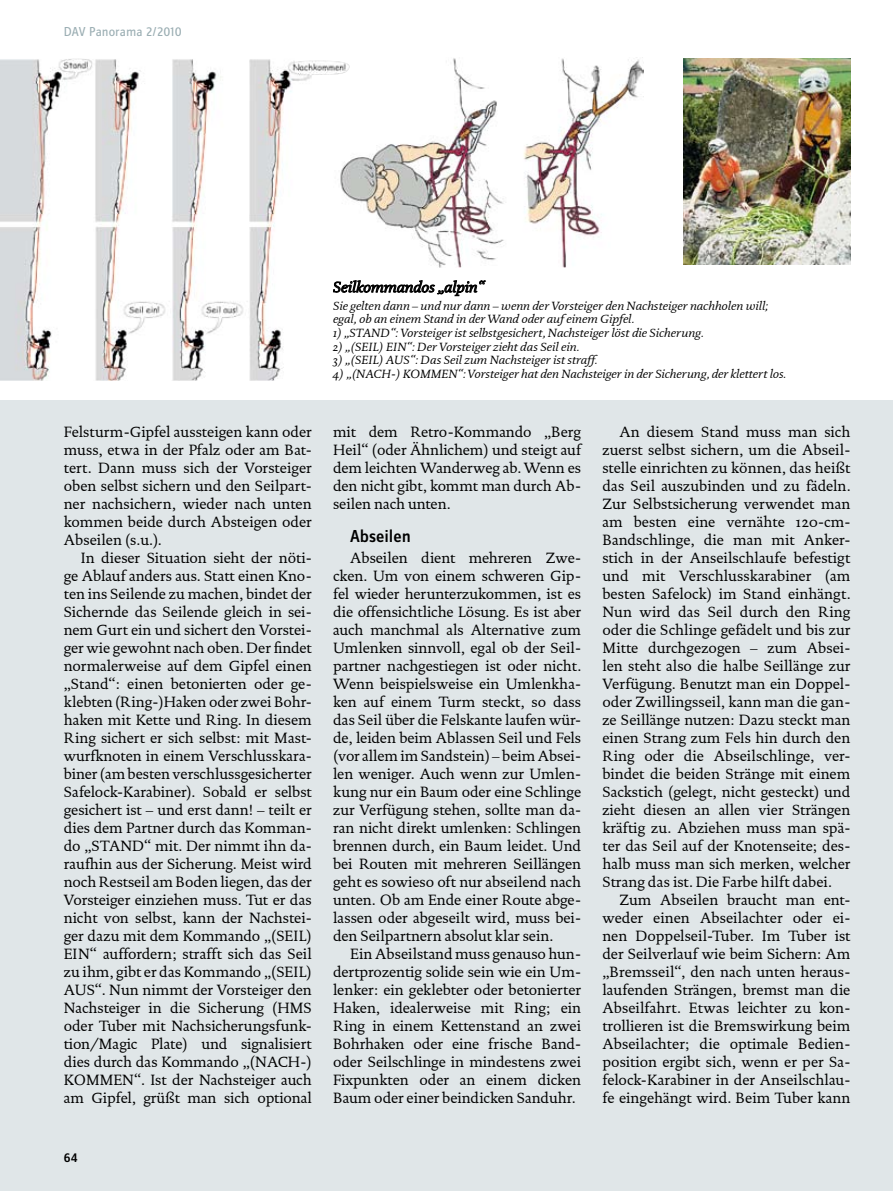
<style>
.page{position:relative;width:893px;height:1191px;background:#fff}
.page>*{position:absolute;margin:0;border:0;box-sizing:border-box;transform-origin:0 0}
.t1{font:500 18px "Zine Sans Dis";color:#000}
.t2{font:15px/18px "DTL Documenta ST";letter-spacing:-.005em;color:#000;text-align:justify}
.t3{font:italic 15px "DTL Documenta ST";color:#000}
.t4{font:13.5px "Zine Sans Dis";color:#9baeb3}
.t5{font:500 13.5px "Zine Sans Dis";color:#000}
.t6{font:italic 12px/13.5px "DTL Documenta ST";color:#000}
</style>
<div class="page">
<img style="left:350px;top:58px;width:293px;height:209px">
<img style="left:683px;top:59px;width:167px;height:206px">
<div style="left:0;top:401px;width:893px;height:790px;background:#e0e6e8"></div>
<img style="left:0;top:59px;width:350px;height:322px">
<svg style="left:333px;top:280px;width:153px;height:16px"></svg>
<p class="t4" style="left:64px;top:25px;width:119px">DAV Panorama 2/2010</p>
<p class="t2" style="left:64px;top:423px;width:250px">Felsturm-Gipfel aussteigen kann oder muss, etwa in der Pfalz oder am Bat&shy;tert. Dann muss sich der Vorsteiger oben selbst sichern und den Seilpart&shy;ner nachsichern, wieder nach unten kommen beide durch Absteigen oder Abseilen (s.u.).</p>
<p class="t2" style="left:64px;top:549px;width:250px;text-indent:17px">In dieser Situation sieht der nöti&shy;ge Ablauf anders aus. Statt einen Kno&shy;ten ins Seilende zu machen, bindet der Sichernde das Seilende gleich in sei&shy;nem Gurt ein und sichert den Vorstei&shy;ger wie gewohnt nach oben. Der findet normalerweise auf dem Gipfel einen „Stand“: einen betonierten oder ge&shy;klebten (Ring-)Haken oder zwei Bohr&shy;haken mit Kette und Ring. In diesem Ring sichert er sich selbst: mit Mast&shy;wurfknoten in einem Verschlusskara&shy;biner (am besten verschlussgesicherter Safelock-Karabiner). Sobald er selbst gesichert ist – und erst dann! – teilt er dies dem Partner durch das Komman&shy;do „STAND“ mit. Der nimmt ihn da&shy;raufhin aus der Sicherung. Meist wird noch Restseil am Boden liegen, das der Vorsteiger einziehen muss. Tut er das nicht von selbst, kann der Nachstei&shy;ger dazu mit dem Kommando „(SEIL)<br>EIN“ auffordern; strafft sich das Seil zu ihm, gibt er das Kommando „(SEIL)<br>AUS“. Nun nimmt der Vorsteiger den Nachsteiger in die Sicherung (HMS oder Tuber mit Nachsicherungsfunk&shy;tion/Magic Plate) und signalisiert dies durch das Kommando „(NACH-)<br>KOMMEN“. Ist der Nachsteiger auch am Gipfel, grüßt man sich optional</p>
<p class="t5" style="left:64px;top:1150px;width:15px">64</p>
<p class="t3" style="left:333px;top:278px;width:153px">Seilkommandos „alpin“</p>
<p class="t6" style="left:333px;top:299px;width:437px">Sie gelten dann – und nur dann – wenn der Vorsteiger den Nachsteiger nachholen will; egal, ob an einem Stand in der Wand oder auf einem Gipfel.</p>
<p class="t6" style="left:333px;top:326px;width:372px">1) „STAND“: Vorsteiger ist selbstgesichert, Nachsteiger löst die Sicherung.</p>
<p class="t6" style="left:333px;top:339px;width:248px">2) „(SEIL) EIN“: Der Vorsteiger zieht das Seil ein.</p>
<p class="t6" style="left:333px;top:353px;width:266px">3) „(SEIL) AUS“: Das Seil zum Nachsteiger ist straff.</p>
<p class="t6" style="left:333px;top:366px;width:454px">4) „(NACH-) KOMMEN“: Vorsteiger hat den Nachsteiger in der Sicherung, der klettert los.</p>
<p class="t2" style="left:333px;top:423px;width:250px">mit dem Retro-Kommando „Berg Heil“ (oder Ähnlichem) und steigt auf dem leichten Wanderweg ab. Wenn es den nicht gibt, kommt man durch Ab&shy;seilen nach unten.</p>
<p class="t1" style="left:350px;top:526px;width:62px">Abseilen</p>
<p class="t2" style="left:333px;top:549px;width:250px;text-indent:17px">Abseilen dient mehreren Zwe&shy;cken. Um von einem schweren Gip&shy;fel wieder herunterzukommen, ist es die offensichtliche Lösung. Es ist aber auch manchmal als Alternative zum Umlenken sinnvoll, egal ob der Seil&shy;partner nachgestiegen ist oder nicht.<br>Wenn beispielsweise ein Umlenkha&shy;ken auf einem Turm steckt, so dass das Seil über die Felskante laufen wür&shy;de, leiden beim Ablassen Seil und Fels (vor allem im Sandstein) – beim Absei&shy;len weniger. Auch wenn zur Umlen&shy;kung nur ein Baum oder eine Schlinge zur Verfügung stehen, sollte man da&shy;ran nicht direkt umlenken: Schlingen brennen durch, ein Baum leidet. Und bei Routen mit mehreren Seillängen geht es sowieso oft nur abseilend nach unten. Ob am Ende einer Route abge&shy;lassen oder abgeseilt wird, muss bei&shy;den Seilpartnern absolut klar sein.</p>
<p class="t2" style="left:333px;top:945px;width:250px;text-indent:17px">Ein Abseilstand muss genauso hun&shy;dertprozentig solide sein wie ein Um&shy;lenker: ein geklebter oder betonierter Haken, idealerweise mit Ring; ein Ring in einem Kettenstand an zwei Bohrhaken oder eine frische Band&shy;oder Seilschlinge in mindestens zwei Fixpunkten oder an einem dicken Baum oder einer beindicken Sanduhr.</p>
<p class="t2" style="left:602px;top:423px;width:250px;text-indent:17px">An diesem Stand muss man sich zuerst selbst sichern, um die Abseil&shy;stelle einrichten zu können, das heißt das Seil auszubinden und zu fädeln.<br>Zur Selbstsicherung verwendet man am besten eine vernähte 120-cm-Bandschlinge, die man mit Anker&shy;stich in der Anseilschlaufe befestigt und mit Verschlusskarabiner (am besten Safelock) im Stand einhängt.<br>Nun wird das Seil durch den Ring oder die Schlinge gefädelt und bis zur Mitte durchgezogen – zum Absei&shy;len steht also die halbe Seillänge zur Verfügung. Benutzt man ein Doppel&shy;oder Zwillingsseil, kann man die gan&shy;ze Seillänge nutzen: Dazu steckt man einen Strang zum Fels hin durch den Ring oder die Abseilschlinge, ver&shy;bindet die beiden Stränge mit einem Sackstich (gelegt, nicht gesteckt) und zieht diesen an allen vier Strängen kräftig zu. Abziehen muss man spä&shy;ter das Seil auf der Knotenseite; des&shy;halb muss man sich merken, welcher Strang das ist. Die Farbe hilft dabei.</p>
<p class="t2" style="left:602px;top:891px;width:250px;text-indent:17px">Zum Abseilen braucht man ent&shy;weder einen Abseilachter oder ei&shy;nen Doppelseil-Tuber. Im Tuber ist der Seilverlauf wie beim Sichern: Am „Bremsseil“, den nach unten heraus&shy;laufenden Strängen, bremst man die Abseilfahrt. Etwas leichter zu kon&shy;trollieren ist die Bremswirkung beim Abseilachter; die optimale Bedien&shy;position ergibt sich, wenn er per Sa&shy;felock-Karabiner in der Anseilschlau&shy;fe eingehängt wird. Beim Tuber kann</p>
</div>
